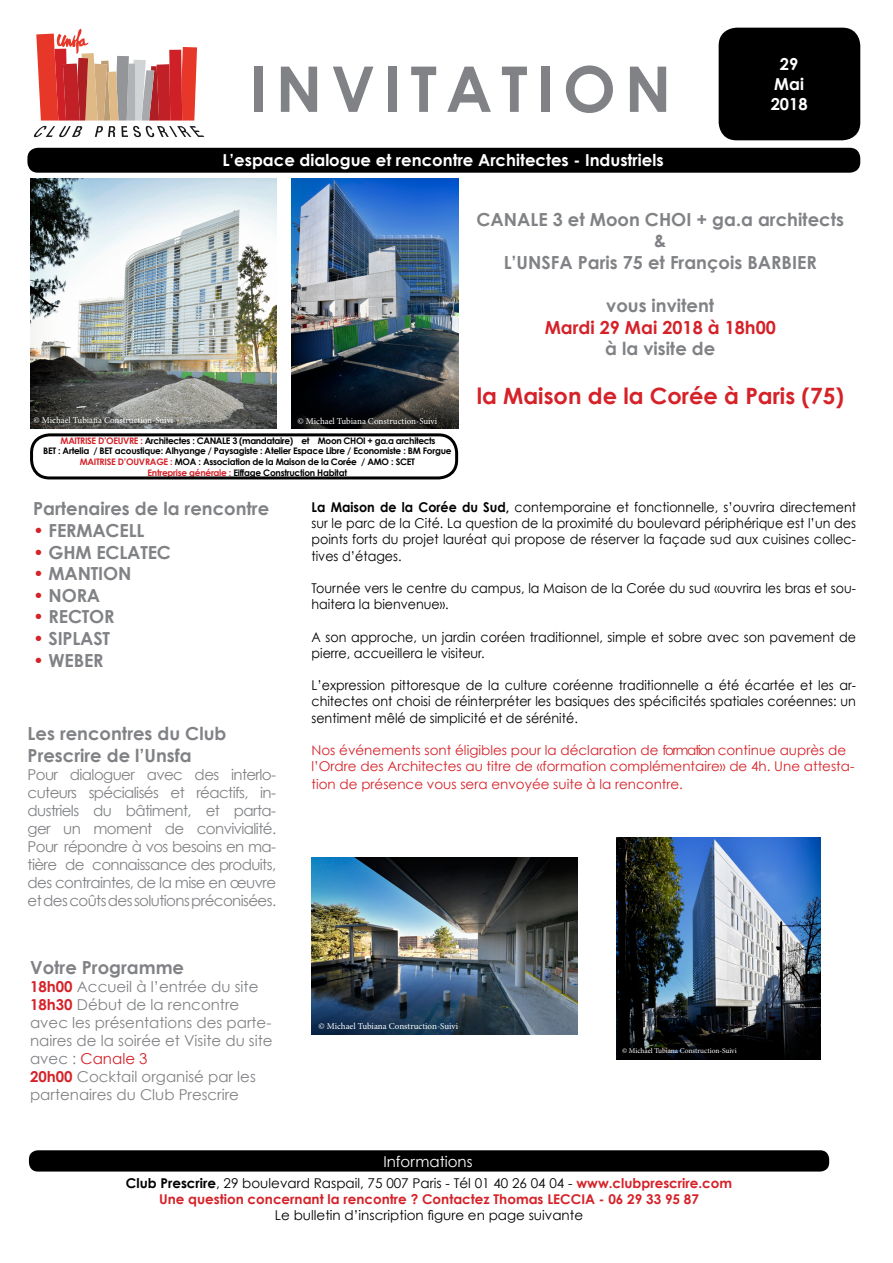
<style>
.page{position:relative;width:893px;height:1263px;background:#fff}
.page>*{position:absolute;margin:0;border:0;box-sizing:border-box;transform-origin:0 0}
.t1{font:700 63px "Century Gothic";letter-spacing:.14em;color:#808285}
.t2{font:700 22.5px "Century Gothic";color:#d52229}
.t3{font:700 18px/21.6px "Century Gothic";color:#808285}
.t4{font:700 18px "Century Gothic";color:#d52229}
.t5{font:700 16.5px/19.8px "Century Gothic";color:#fff;text-align:center}
.t6{font:15px/18px "Century Gothic";color:#808285;text-align:justify}
.t7{font:15px "Century Gothic";color:#fff}
.t8{font:13.5px/16.2px "Century Gothic";color:#000;text-align:justify;scale:.94 1}
.t9{font:13.5px/16.2px "Century Gothic";color:#d52229}
.t10{font:700 13.5px/16.2px "Century Gothic";color:#d52229;text-align:center}
.t11{font:13.5px "Century Gothic";color:#000}
.t12{font:700 9px/10.8px "Century Gothic";letter-spacing:-.03em;color:#000;text-align:center}
.t13{font:9px "Minion Pro";letter-spacing:-.005em;color:#fff}
.t14{font:7.35px "Minion Pro";letter-spacing:-.005em;color:#fff}
.s1{color:#d52229}
.s2{font-weight:400;color:#d52229}
.s3{font-weight:700;color:#d52229}
.s4{font-weight:700}
.s5{color:#000}
.s6{font-weight:400;color:#000}
</style>
<div class="page">
<div style="left:27px;top:148px;width:833px;height:25px;background:#000;border-radius:10px"></div>
<div style="left:719px;top:28px;width:141px;height:112px;background:#000;border-radius:18px"></div>
<svg style="left:34px;top:29px;width:170px;height:108px"></svg>
<div style="left:29px;top:1150px;width:800px;height:21px;background:#000;border-radius:9px"></div>
<img style="left:30px;top:179px;width:246px;height:250px">
<img style="left:291px;top:179px;width:167px;height:250px">
<img style="left:311px;top:857px;width:266px;height:177px">
<img style="left:616px;top:838px;width:204px;height:222px">
<div style="left:30px;top:433px;width:428px;height:46px;border:3px solid #000;border-radius:18px"></div>
<h1 class="t1" style="left:249px;top:49px;width:424px">INVITATION</h1>
<p class="t5" style="left:222px;top:150px;width:443px">L’espace dialogue et rencontre Architectes - Industriels</p>
<p class="t5" style="left:774px;top:54px;width:31px">29<br>Mai</p>
<p class="t5" style="left:771px;top:94px;width:38px">2018</p>
<p class="t13" style="left:34px;top:414px;width:141px">© Michael Tubiana Construction-Suivi</p>
<p class="t13" style="left:298px;top:415px;width:141px">© Michael Tubiana Construction-Suivi</p>
<p class="t12" style="left:43px;top:435px;width:410px"><span class="s1">MAITRISE D’OEUVRE :</span> Architectes : CANALE 3 (mandataire) et Moon CHOI + ga.a architects<br>BET : Artelia / BET acoustique: Alhyange / Paysagiste : Atelier Espace Libre / Economiste : BM Forgue <span class="s1">MAITRISE D’OUVRAGE :</span> MOA : Association de la Maison de la Corée / AMO : SCET<br><span class="s1">Entreprise générale :</span> Eiffage Construction Habitat</p>
<h3 class="t3" style="left:476px;top:208px;width:369px;text-align:center">CANALE 3 et Moon CHOI + ga.a architects &amp;<br>L’UNSFA Paris 75 et François BARBIER</h3>
<h3 class="t3" style="left:606px;top:294px;width:109px">vous invitent</h3>
<h3 class="t4" style="left:545px;top:316px;width:233px">Mardi 29 Mai 2018 à 18h00</h3>
<h3 class="t3" style="left:605px;top:338px;width:112px">à la visite de</h3>
<h2 class="t2" style="left:477px;top:382px;width:369px">la Maison de la Corée à Paris (75)</h2>
<h3 class="t3" style="left:33px;top:497px;width:238px">Partenaires de la rencontre</h3>
<h3 class="t3" style="left:33px;top:519px;width:113px"><span class="s2">•</span> FERMACELL</h3>
<h3 class="t3" style="left:33px;top:541px;width:139px"><span class="s2">•</span> GHM ECLATEC</h3>
<h3 class="t3" style="left:33px;top:562px;width:100px"><span class="s2">•</span> MANTION</h3>
<h3 class="t3" style="left:33px;top:584px;width:69px"><span class="s2">•</span> NORA</h3>
<h3 class="t3" style="left:33px;top:605px;width:83px"><span class="s2">•</span> RECTOR</h3>
<h3 class="t3" style="left:33px;top:627px;width:79px"><span class="s2">•</span> SIPLAST</h3>
<h3 class="t3" style="left:33px;top:649px;width:72px"><span class="s2">•</span> WEBER</h3>
<h3 class="t3" style="left:28px;top:722px;width:200px">Les rencontres du Club<br>Prescrire de l’Unsfa</h3>
<p class="t6" style="left:28px;top:765px;width:250px">Pour dialoguer avec des interlo&shy;cuteurs spécialisés et réactifs, in&shy;dustriels du bâtiment, et parta&shy;ger un moment de convivialité.<br>Pour répondre à vos besoins en ma&shy;tière de connaissance des produits, des contraintes, de la mise en œuvre et des coûts des solutions préconisées.</p>
<h3 class="t3" style="left:30px;top:956px;width:156px">Votre Programme</h3>
<p class="t6" style="left:30px;top:977px;width:244px;text-align:left"><span class="s3">18h00</span> Accueil à l’entrée du site<br><span class="s3">18h30</span> Début de la rencontre avec les présentations des parte&shy;naires de la soirée et Visite du site avec : <span class="s1">Canale 3<br></span><span class="s3">20h00</span> Cocktail organisé par les partenaires du Club Prescrire</p>
<p class="t8" style="left:311px;top:499px;width:581px"><span class="s4">La Maison de la Corée du Sud,</span> contemporaine et fonctionnelle, s’ouvrira directement sur le parc de la Cité. La question de la proximité du boulevard périphérique est l’un des points forts du projet lauréat qui propose de réserver la façade sud aux cuisines collec&shy;tives d’étages.</p>
<p class="t8" style="left:311px;top:580px;width:581px">Tournée vers le centre du campus, la Maison de la Corée du sud «ouvrira les bras et sou&shy;haitera la bienvenue».</p>
<p class="t8" style="left:311px;top:628px;width:581px">A son approche, un jardin coréen traditionnel, simple et sobre avec son pavement de pierre, accueillera le visiteur.</p>
<p class="t8" style="left:311px;top:677px;width:581px">L’expression pittoresque de la culture coréenne traditionnelle a été écartée et les ar&shy;chitectes ont choisi de réinterpréter les basiques des spécificités spatiales coréennes: un sentiment mêlé de simplicité et de sérénité.</p>
<p class="t9" style="left:311px;top:742px;width:545px">Nos événements sont éligibles pour la déclaration de formation continue auprès de l’Ordre des Architectes au titre de «formation complémentaire» de 4h. Une attesta-</p>
<p class="t9" style="left:311px;top:776px;width:373px">tion de présence vous sera envoyée suite à la rencontre.</p>
<p class="t13" style="left:318px;top:1020px;width:141px">© Michael Tubiana Construction-Suivi</p>
<p class="t14" style="left:622px;top:1045px;width:116px">© Michael Tubiana Construction-Suivi</p>
<p class="t7" style="left:383px;top:1152px;width:91px">Informations</p>
<p class="t10" style="left:126px;top:1175px;width:608px"><span class="s5">Club Prescrire</span><span class="s6">, 29 boulevard Raspail, 75 007 Paris - Tél 01 40 26 04 04 -</span> www.clubprescrire.com<br>Une question concernant la rencontre ? Contactez Thomas LECCIA - 06 29 33 95 87</p>
<p class="t11" style="left:275px;top:1207px;width:310px">Le bulletin d’inscription figure en page suivante</p>
</div>
